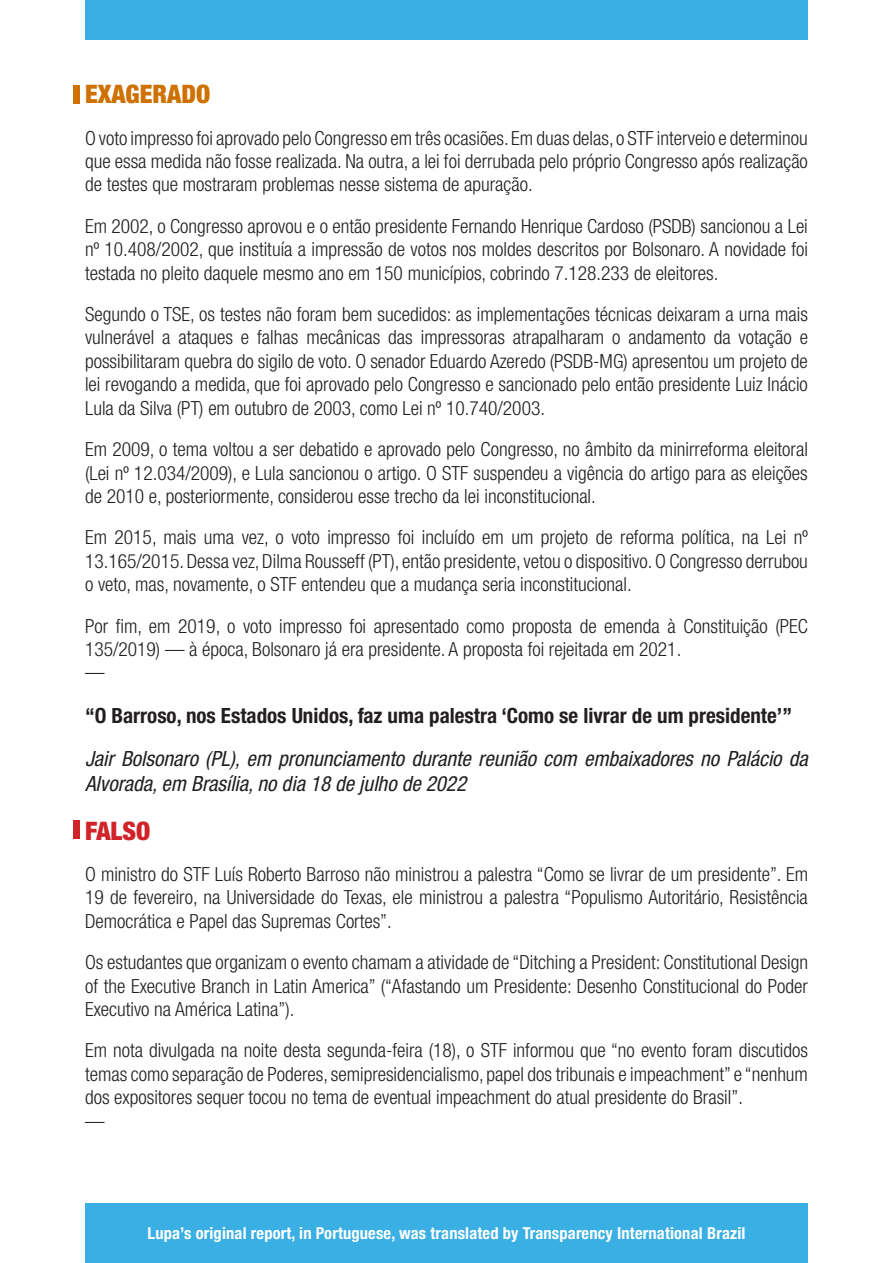
<style>
.page{position:relative;width:893px;height:1263px;background:#fff}
.page>*{position:absolute;margin:0;border:0;box-sizing:border-box;transform-origin:0 0}
.t1{font:900 condensed 25.5px "Helvetica Neue LT Std";color:#ce7100}
.t2{font:900 condensed 25.5px "Helvetica Neue LT Std";color:#d1232a}
.t3{font:italic condensed 21px/25.2px "Helvetica Neue LT Std";color:#231f20}
.t4{font:700 condensed 21px "Helvetica Neue LT Std";color:#231f20}
.t5{font:300 condensed 19.5px/23.4px "Helvetica Neue LT Std";color:#231f20;text-align:justify}
.t6{font:700 condensed 16.5px "Helvetica Neue LT Std";letter-spacing:.01em;color:#fff}
</style>
<div class="page">
<div style="left:85px;top:0;width:723px;height:40px;background:#39afe4"></div>
<div style="left:85px;top:1203px;width:723px;height:60px;background:#39afe4"></div>
<div style="left:73px;top:85px;width:7px;height:18px;background:#ce7100"></div>
<div style="left:74px;top:821px;width:6px;height:18px;background:#d1232a"></div>
<p class="t1" style="left:85px;top:78px;width:127px">EXAGERADO</p>
<p class="t5" style="left:85px;top:126px;width:724px">O voto impresso foi aprovado pelo Congresso em três ocasiões. Em duas delas, o STF interveio e determinou que essa medida não fosse realizada. Na outra, a lei foi derrubada pelo próprio Congresso após realização de testes que mostraram problemas nesse sistema de apuração.</p>
<p class="t5" style="left:85px;top:214px;width:724px">Em 2002, o Congresso aprovou e o então presidente Fernando Henrique Cardoso (PSDB) sancionou a Lei nº 10.408/2002, que instituía a impressão de votos nos moldes descritos por Bolsonaro. A novidade foi testada no pleito daquele mesmo ano em 150 municípios, cobrindo 7.128.233 de eleitores.</p>
<p class="t5" style="left:85px;top:302px;width:724px">Segundo o TSE, os testes não foram bem sucedidos: as implementações técnicas deixaram a urna mais vulnerável a ataques e falhas mecânicas das impressoras atrapalharam o andamento da votação e possibilitaram quebra do sigilo de voto. O senador Eduardo Azeredo (PSDB-MG) apresentou um projeto de lei revogando a medida, que foi aprovado pelo Congresso e sancionado pelo então presidente Luiz Inácio Lula da Silva (PT) em outubro de 2003, como Lei nº 10.740/2003.</p>
<p class="t5" style="left:85px;top:437px;width:724px">Em 2009, o tema voltou a ser debatido e aprovado pelo Congresso, no âmbito da minirreforma eleitoral (Lei nº 12.034/2009), e Lula sancionou o artigo. O STF suspendeu a vigência do artigo para as eleições de 2010 e, posteriormente, considerou esse trecho da lei inconstitucional.</p>
<p class="t5" style="left:85px;top:525px;width:724px">Em 2015, mais uma vez, o voto impresso foi incluído em um projeto de reforma política, na Lei nº 13.165/2015. Dessa vez, Dilma Rousseff (PT), então presidente, vetou o dispositivo. O Congresso derrubou o veto, mas, novamente, o STF entendeu que a mudança seria inconstitucional.</p>
<p class="t5" style="left:85px;top:614px;width:724px">Por fim, em 2019, o voto impresso foi apresentado como proposta de emenda à Constituição (PEC<br>135/2019) — à época, Bolsonaro já era presidente. A proposta foi rejeitada em 2021.</p>
<p class="t5" style="left:85px;top:660px;width:21px">—</p>
<p class="t4" style="left:85px;top:702px;width:708px">“O Barroso, nos Estados Unidos, faz uma palestra ‘Como se livrar de um presidente’”</p>
<p class="t3" style="left:85px;top:746px;width:724px">Jair Bolsonaro (PL), em pronunciamento durante reunião com embaixadores no Palácio da<br>Alvorada, em Brasília, no dia 18 de julho de 2022</p>
<p class="t2" style="left:85px;top:815px;width:67px">FALSO</p>
<p class="t5" style="left:85px;top:862px;width:724px">O ministro do STF Luís Roberto Barroso não ministrou a palestra “Como se livrar de um presidente”. Em 19 de fevereiro, na Universidade do Texas, ele ministrou a palestra “Populismo Autoritário, Resistência Democrática e Papel das Supremas Cortes”.</p>
<p class="t5" style="left:85px;top:950px;width:724px">Os estudantes que organizam o evento chamam a atividade de “Ditching a President: Constitutional Design of the Executive Branch in Latin America” (“Afastando um Presidente: Desenho Constitucional do Poder Executivo na América Latina”).</p>
<p class="t5" style="left:85px;top:1038px;width:724px">Em nota divulgada na noite desta segunda-feira (18), o STF informou que “no evento foram discutidos temas como separação de Poderes, semipresidencialismo, papel dos tribunais e impeachment” e “nenhum dos expositores sequer tocou no tema de eventual impeachment do atual presidente do Brasil”.</p>
<p class="t5" style="left:85px;top:1109px;width:21px">—</p>
<p class="t6" style="left:148px;top:1223px;width:599px">Lupa’s original report, in Portuguese, was translated by Transparency International Brazil</p>
</div>
